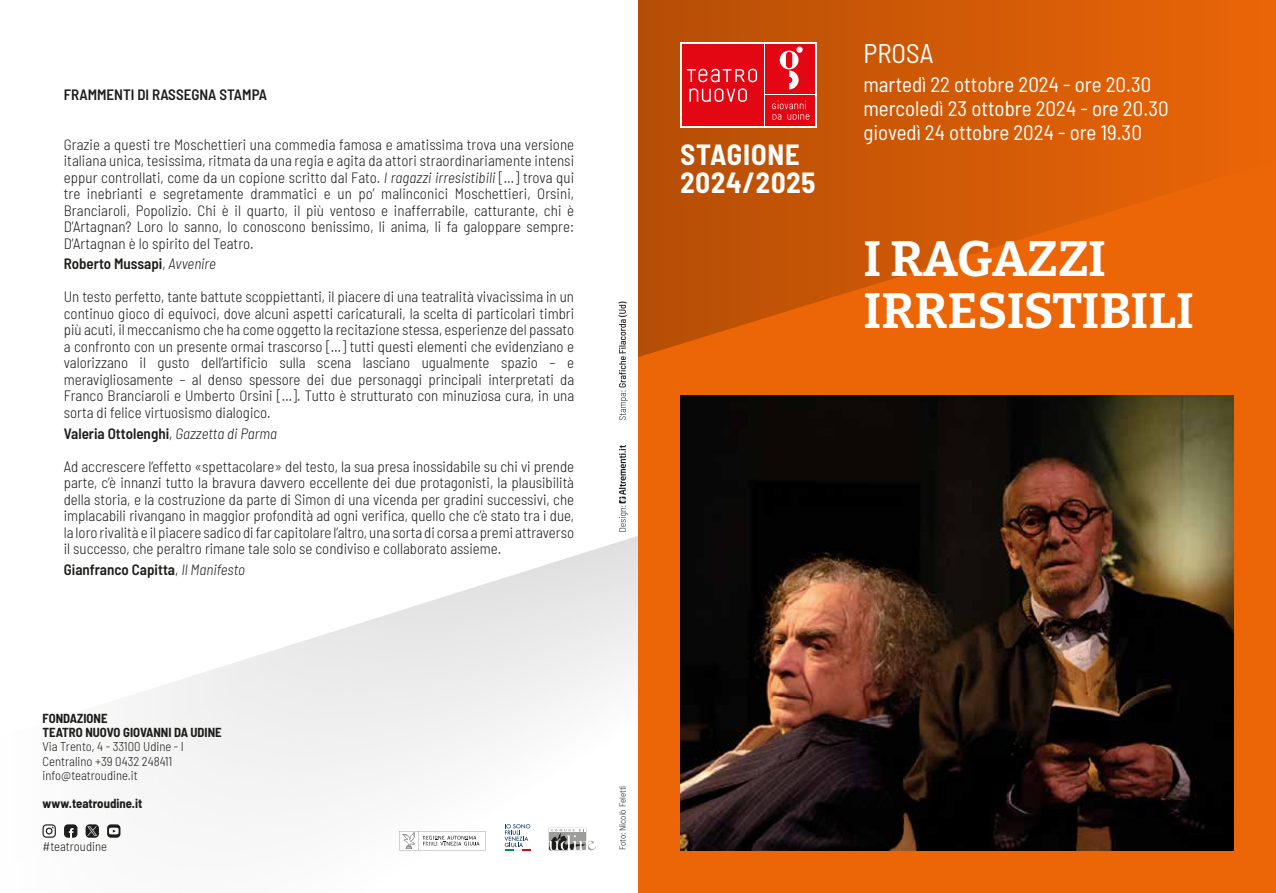
<style>
.page{position:relative;width:1276px;height:893px;background:#fff}
.page>*{position:absolute;margin:0;border:0;box-sizing:border-box;transform-origin:0 0}
.t1{font:700 49.5px/52.5px "Bitter";letter-spacing:-.005em;color:#fff}
.t2{font:700 semi-condensed 28.5px/28.5px "Barlow";letter-spacing:.03em;color:#fff}
.t3{font:semi-condensed 27px "Barlow";color:#fff}
.t4{font:semi-condensed 21px/24px "Barlow";color:#fff}
.t5{font:300 semi-condensed 15px/16.5px "Barlow";color:#1d1d1b;text-align:justify}
.t6{font:600 semi-condensed 15px "Barlow";color:#1d1d1b}
.t7{font:300 semi-condensed 12.75px/14.2px "Barlow";color:#1d1d1b}
.t8{font:700 semi-condensed 12.75px/14.2px "Barlow";color:#1d1d1b}
.t9{font:300 semi-condensed 9px "Barlow";color:#1d1d1b}
.s1{font-style:italic}
.s2{font-weight:300}
.s3{font-weight:300;font-style:italic}
</style>
<div class="page">
<svg style="left:42px;top:536px;width:596px;height:315px"></svg>
<svg style="left:43px;top:824px;width:13px;height:14px"></svg>
<svg style="left:64px;top:824px;width:13px;height:14px"></svg>
<svg style="left:86px;top:824px;width:13px;height:14px"></svg>
<svg style="left:107px;top:824px;width:13px;height:14px"></svg>
<div style="left:638px;top:0;width:638px;height:893px;background:#ec6608"></div>
<svg style="left:638px;top:0;width:529px;height:357px"></svg>
<div style="left:680px;top:43px;width:136px;height:85px;background:linear-gradient(to bottom,#fff,#fff)"></div>
<div style="left:766px;top:95px;width:49px;height:31px;background:#e30613"></div>
<div style="left:766px;top:44px;width:49px;height:50px;background:#e30613"></div>
<div style="left:682px;top:44px;width:82px;height:82px;background:#e30613"></div>
<svg style="left:687px;top:69px;width:70px;height:13px"></svg>
<svg style="left:689px;top:88px;width:58px;height:14px"></svg>
<svg style="left:772px;top:101px;width:37px;height:19px"></svg>
<svg style="left:779px;top:47px;width:23px;height:42px"></svg>
<svg style="left:619px;top:445px;width:9px;height:86px"></svg>
<svg style="left:618px;top:302px;width:9px;height:118px"></svg>
<svg style="left:548px;top:828px;width:47px;height:22px"></svg>
<svg style="left:399px;top:831px;width:87px;height:19px"></svg>
<svg style="left:504px;top:824px;width:26px;height:26px"></svg>
<img style="left:680px;top:395px;width:553px;height:455px">
<p class="t6" style="left:64px;top:84px;width:205px">FRAMMENTI DI RASSEGNA STAMPA</p>
<p class="t5" style="left:64px;top:135px;width:512px">Grazie a questi tre Moschettieri una commedia famosa e amatissima trova una versione italiana unica, tesissima, ritmata da una regia e agita da attori straordinariamente intensi eppur controllati, come da un copione scritto dal Fato. <span class="s1">I ragazzi irresistibili</span> […] trova qui tre inebrianti e segretamente drammatici e un po’ malinconici Moschettieri, Orsini, Branciaroli, Popolizio. Chi è il quarto, il più ventoso e inafferrabile, catturante, chi è D’Artagnan? Loro lo sanno, lo conoscono benissimo, li anima, li fa galoppare sempre:<br>D’Artagnan è lo spirito del Teatro.</p>
<p class="t6" style="left:64px;top:253px;width:154px">Roberto Mussapi<span class="s2">,</span> <span class="s3">Avvenire</span></p>
<p class="t5" style="left:64px;top:288px;width:512px">Un testo perfetto, tante battute scoppiettanti, il piacere di una teatralità vivacissima in un continuo gioco di equivoci, dove alcuni aspetti caricaturali, la scelta di particolari timbri più acuti, il meccanismo che ha come oggetto la recitazione stessa, esperienze del passato a confronto con un presente ormai trascorso […] tutti questi elementi che evidenziano e valorizzano il gusto dell’artificio sulla scena lasciano ugualmente spazio – e meravigliosamente – al denso spessore dei due personaggi principali interpretati da Franco Branciaroli e Umberto Orsini […]. Tutto è strutturato con minuziosa cura, in una sorta di felice virtuosismo dialogico.</p>
<p class="t6" style="left:64px;top:422px;width:215px">Valeria Ottolenghi<span class="s2">,</span> <span class="s3">Gazzetta di Parma</span></p>
<p class="t5" style="left:64px;top:457px;width:512px">Ad accrescere l’effetto «spettacolare» del testo, la sua presa inossidabile su chi vi prende parte, c’è innanzi tutto la bravura davvero eccellente dei due protagonisti, la plausibilità della storia, e la costruzione da parte di Simon di una vicenda per gradini successivi, che implacabili rivangano in maggior profondità ad ogni verifica, quello che c’è stato tra i due, la loro rivalità e il piacere sadico di far capitolare l’altro, una sorta di corsa a premi attraverso il successo, che peraltro rimane tale solo se condiviso e collaborato assieme.</p>
<p class="t6" style="left:64px;top:559px;width:183px">Gianfranco Capitta<span class="s2">,</span> <span class="s3">Il Manifesto</span></p>
<p class="t8" style="left:43px;top:710px;width:181px">FONDAZIONE<br>TEATRO NUOVO GIOVANNI DA UDINE</p>
<p class="t7" style="left:43px;top:739px;width:143px">Via Trento, 4 - 33100 Udine - I<br>Centralino +39 0432 248411 info@teatroudine.it</p>
<p class="t8" style="left:43px;top:796px;width:101px">www.teatroudine.it</p>
<p class="t7" style="left:43px;top:838px;width:66px">#teatroudine</p>
<p class="t9" style="left:616px;top:850px;width:66px;rotate:-90deg">Foto: Nicolò Feletti</p>
<h2 class="t2" style="left:680px;top:138px;width:136px">STAGIONE<br>2024/2025</h2>
<h3 class="t3" style="left:863px;top:34px;width:71px">PROSA</h3>
<h3 class="t4" style="left:863px;top:71px;width:307px">martedì 22 ottobre 2024 - ore 20.30 mercoledì 23 ottobre 2024 - ore 20.30 giovedì 24 ottobre 2024 - ore 19.30</h3>
<h1 class="t1" style="left:863px;top:229px;width:332px">I RAGAZZI<br>IRRESISTIBILI</h1>
</div>
